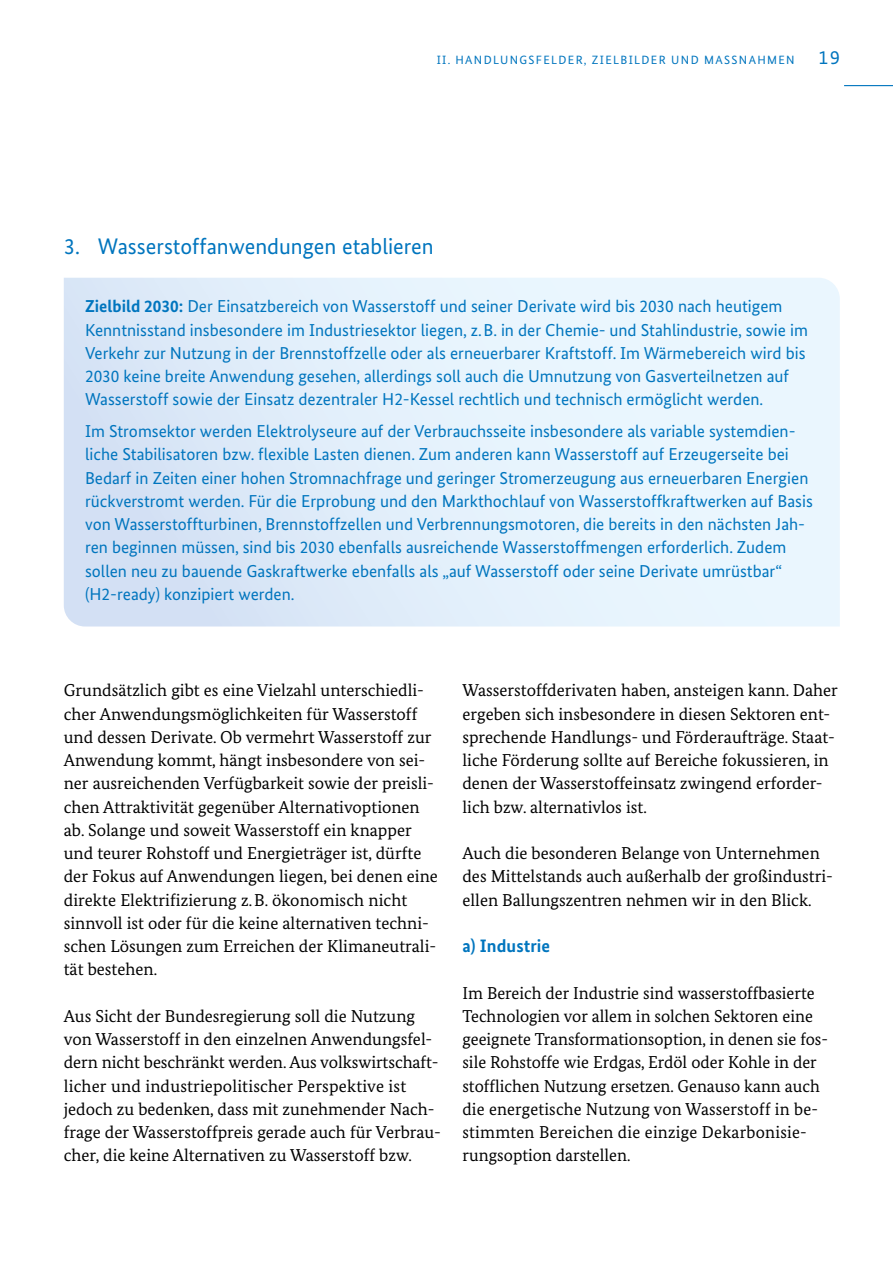
<style>
.page{position:relative;width:893px;height:1263px;background:#fff}
.page>*{position:absolute;margin:0;border:0;box-sizing:border-box;transform-origin:0 0}
.t1{font:22.5px "Bundes Sans";color:#0075be}
.t2{font:700 18px "Bundes Sans";letter-spacing:.005em;color:#0075be}
.P{font:17.25px/23.2px "Bundes Serif";color:#000}
.t3{font:17.25px/23.2px "Bundes Sans";color:#0075be}
.t4{font:12px "Bundes Sans";letter-spacing:.11em;color:#0075be}
.s1{font-size:19.5px}
.s2{font-weight:700}
</style>
<div class="page">
<hr style="left:844px;top:85px;width:49px;height:1px;background:#0075be">
<svg style="left:64px;top:278px;width:776px;height:348px;background:#e2effa"></svg>
<p class="t4" style="left:437px;top:52px;width:405px">II. HANDLUNGSFELDER, ZIELBILDER UND MASSNAHMEN <span class="s1">19</span></p>
<h3 class="t1" style="left:64px;top:233px;width:372px">3. Wasserstoffanwendungen etablieren</h3>
<p class="t3" style="left:85px;top:295px;width:724px"><span class="s2">Zielbild 2030:</span> Der Einsatzbereich von Wasserstoff und seiner Derivate wird bis 2030 nach heutigem Kenntnisstand insbesondere im Industriesektor liegen, z.B. in der Chemie- und Stahlindustrie, sowie im Verkehr zur Nutzung in der Brennstoffzelle oder als erneuerbarer Kraftstoff. Im Wärmebereich wird bis 2030 keine breite Anwendung gesehen, allerdings soll auch die Umnutzung von Gasverteilnetzen auf Wasserstoff sowie der Einsatz dezentraler H2-Kessel rechtlich und technisch ermöglicht werden.</p>
<p class="t3" style="left:85px;top:419px;width:729px">Im Stromsektor werden Elektrolyseure auf der Verbrauchsseite insbesondere als variable systemdien&shy;liche Stabilisatoren bzw. flexible Lasten dienen. Zum anderen kann Wasserstoff auf Erzeugerseite bei Bedarf in Zeiten einer hohen Stromnachfrage und geringer Stromerzeugung aus erneuerbaren Energien rückverstromt werden. Für die Erprobung und den Markthochlauf von Wasserstoffkraftwerken auf Basis von Wasserstoffturbinen, Brennstoffzellen und Verbrennungsmotoren, die bereits in den nächsten Jah&shy;ren beginnen müssen, sind bis 2030 ebenfalls ausreichende Wasserstoffmengen erforderlich. Zudem sollen neu zu bauende Gaskraftwerke ebenfalls als „auf Wasserstoff oder seine Derivate umrüstbar“ (H2-ready) konzipiert werden.</p>
<p class="P" style="left:64px;top:678px;width:376px">Grundsätzlich gibt es eine Vielzahl unterschiedli&shy;cher Anwendungsmöglichkeiten für Wasserstoff und dessen Derivate. Ob vermehrt Wasserstoff zur Anwendung kommt, hängt insbesondere von sei&shy;ner ausreichenden Verfügbarkeit sowie der preisli&shy;chen Attraktivität gegenüber Alternativoptionen ab. Solange und soweit Wasserstoff ein knapper und teurer Rohstoff und Energieträger ist, dürfte der Fokus auf Anwendungen liegen, bei denen eine direkte Elektrifizierung z.B. ökonomisch nicht sinnvoll ist oder für die keine alternativen techni&shy;schen Lösungen zum Erreichen der Klimaneutrali&shy;tät bestehen.</p>
<p class="P" style="left:64px;top:1004px;width:379px">Aus Sicht der Bundesregierung soll die Nutzung von Wasserstoff in den einzelnen Anwendungsfel&shy;dern nicht beschränkt werden. Aus volkswirtschaft&shy;licher und industriepolitischer Perspektive ist jedoch zu bedenken, dass mit zunehmender Nach&shy;frage der Wasserstoffpreis gerade auch für Verbrau&shy;cher, die keine Alternativen zu Wasserstoff bzw.</p>
<p class="P" style="left:462px;top:678px;width:377px">Wasserstoffderivaten haben, ansteigen kann. Daher ergeben sich insbesondere in diesen Sektoren ent&shy;sprechende Handlungs- und Förderaufträge. Staat&shy;liche Förderung sollte auf Bereiche fokussieren, in denen der Wasserstoffeinsatz zwingend erforder&shy;lich bzw. alternativlos ist.</p>
<p class="P" style="left:462px;top:841px;width:372px">Auch die besonderen Belange von Unternehmen des Mittelstands auch außerhalb der großindustri&shy;ellen Ballungszentren nehmen wir in den Blick.</p>
<h4 class="t2" style="left:462px;top:935px;width:89px">a) Industrie</h4>
<p class="P" style="left:462px;top:981px;width:367px">Im Bereich der Industrie sind wasserstoffbasierte Technologien vor allem in solchen Sektoren eine geeignete Transformationsoption, in denen sie fos&shy;sile Rohstoffe wie Erdgas, Erdöl oder Kohle in der stofflichen Nutzung ersetzen. Genauso kann auch die energetische Nutzung von Wasserstoff in be-- stimmten Bereichen die einzige Dekarbonisie&shy;rungsoption darstellen.</p>
</div>
